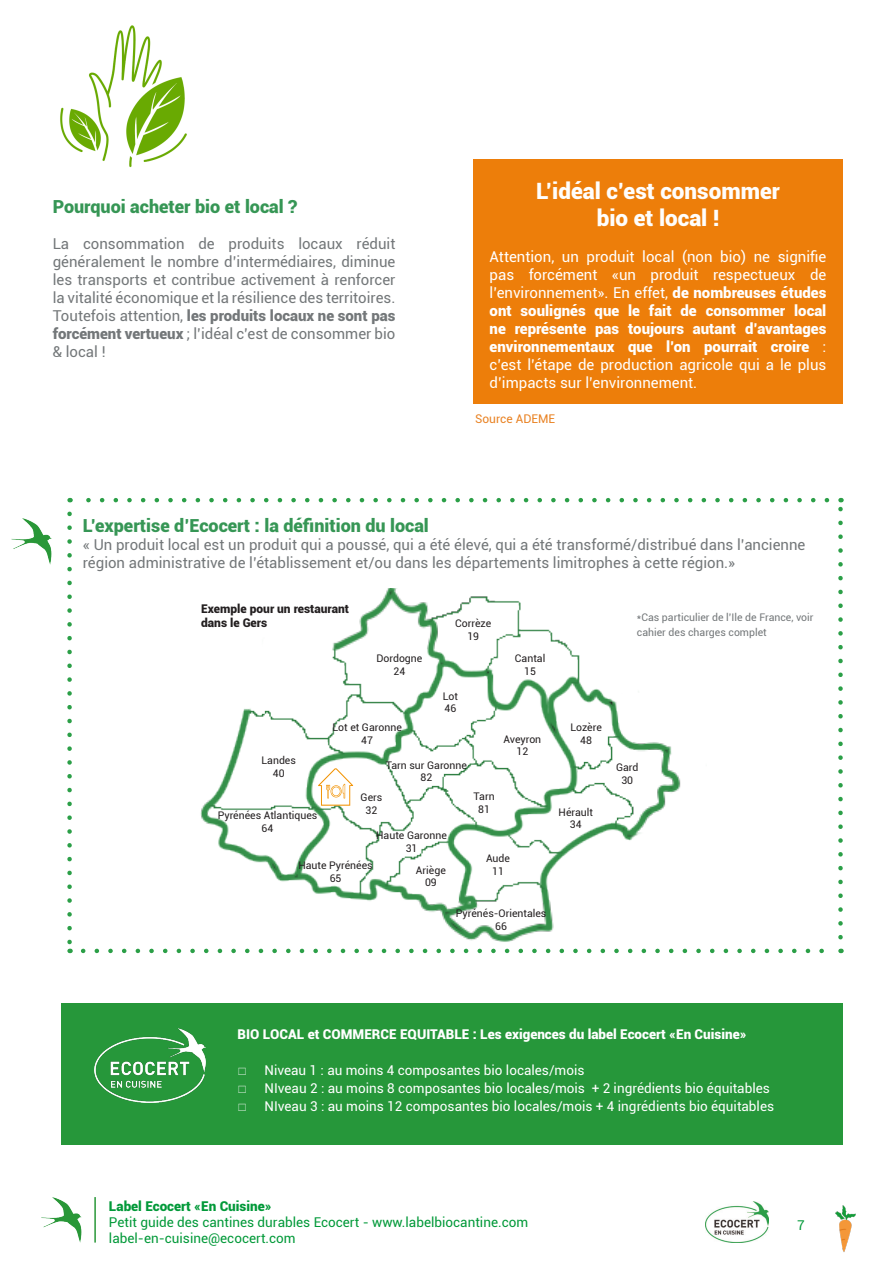
<style>
.page{position:relative;width:893px;height:1263px;background:#fff}
.page>*{position:absolute;margin:0;border:0;box-sizing:border-box;transform-origin:0 0}
.t1{font:900 22.5px "Roboto";color:#fffefc}
.t2{font:900 18px "Roboto";color:#369655}
.t3{font:15px/18px "Roboto";color:#737779;text-align:justify}
.t4{font:15px/18px "Roboto";color:#fff;text-align:justify}
.t5{font:13.5px "Roboto";color:#fff}
.t6{font:13.5px/16.2px "Roboto";color:#029939}
.t7{font:900 13.5px "Roboto";color:#fff}
.t8{font:900 13.5px "Roboto";color:#029939}
.t9{font:900 12px "Roboto";color:#231f20}
.t10{font:12px "Roboto";color:#e98223}
.t11{font:10.5px "Roboto";color:#231f20}
.t12{font:10.5px/15px "Roboto";color:#737779}
.s1{font-weight:900}
</style>
<div class="page">
<hr style="left:0;top:0;width:1px;height:148px;background:#26973a">
<img style="left:41px;top:1197px;width:40px;height:45px">
<hr style="left:94px;top:1197px;width:2px;height:45px;background:#299738">
<img style="left:835px;top:1205px;width:21px;height:47px">
<div style="left:61px;top:1003px;width:782px;height:142px;background:#26973a"></div>
<img style="left:94px;top:1029px;width:112px;height:73px">
<img style="left:706px;top:1201px;width:63px;height:41px">
<div style="left:473px;top:160px;width:370px;height:244px;background:#ed7e0a"></div>
<svg style="left:83px;top:949px;width:741px;height:4px"></svg>
<svg style="left:67px;top:514px;width:5px;height:439px"></svg>
<svg style="left:838px;top:498px;width:5px;height:439px"></svg>
<svg style="left:70px;top:498px;width:757px;height:4px"></svg>
<img style="left:185px;top:589px;width:523px;height:362px">
<svg style="left:318px;top:768px;width:35px;height:38px"></svg>
<img style="left:60px;top:25px;width:127px;height:143px">
<img style="left:12px;top:519px;width:40px;height:45px">
<p class="t2" style="left:53px;top:194px;width:246px">Pourquoi acheter bio et local ?</p>
<p class="t3" style="left:53px;top:234px;width:344px">La consommation de produits locaux réduit généralement le nombre d’intermédiaires, diminue les transports et contribue activement à renforcer la vitalité économique et la résilience des territoires.<br>Toutefois attention, <span class="s1">les produits locaux ne sont pas forcément vertueux</span> ; l’idéal c’est de consommer bio &amp; local !</p>
<p class="t1" style="left:536px;top:175px;width:245px">L’idéal c’est consommer</p>
<p class="t1" style="left:597px;top:202px;width:124px">bio et local !</p>
<p class="t4" style="left:490px;top:247px;width:338px">Attention, un produit local (non bio) ne signifie pas forcément «un produit respectueux de l’environnement». En effet, <span class="s1">de nombreuses études ont soulignés que le fait de consommer local ne représente pas toujours autant d’avantages environnementaux que l’on pourrait croire</span> : c’est l’étape de production agricole qui a le plus d’impacts sur l’environnement.</p>
<p class="t10" style="left:475px;top:410px;width:81px">Source ADEME</p>
<p class="t2" style="left:83px;top:512px;width:348px">L’expertise d’Ecocert : la définition du local</p>
<p class="t3" style="left:83px;top:535px;width:724px">« Un produit local est un produit qui a poussé, qui a été élevé, qui a été transformé/distribué dans l’ancienne région administrative de l’établissement et/ou dans les départements limitrophes à cette région.»</p>
<p class="t9" style="left:201px;top:600px;width:150px">Exemple pour un restaurant</p>
<p class="t9" style="left:201px;top:615px;width:68px">dans le Gers</p>
<p class="t11" style="left:376px;top:651px;width:48px">Dordogne</p>
<p class="t11" style="left:393px;top:664px;width:13px">24</p>
<p class="t11" style="left:455px;top:616px;width:38px">Corrèze</p>
<p class="t11" style="left:467px;top:629px;width:13px">19</p>
<p class="t11" style="left:443px;top:689px;width:17px">Lot</p>
<p class="t11" style="left:444px;top:701px;width:13px">46</p>
<p class="t11" style="left:515px;top:651px;width:32px">Cantal</p>
<p class="t11" style="left:524px;top:664px;width:13px">15</p>
<p class="t11" style="left:332px;top:720px;width:71px">Lot et Garonne</p>
<p class="t11" style="left:361px;top:732px;width:13px">47</p>
<p class="t11" style="left:503px;top:732px;width:39px">Aveyron</p>
<p class="t11" style="left:516px;top:744px;width:13px">12</p>
<p class="t11" style="left:261px;top:753px;width:36px">Landes</p>
<p class="t11" style="left:273px;top:766px;width:13px">40</p>
<p class="t11" style="left:218px;top:808px;width:101px">Pyrénées Atlantiques</p>
<p class="t11" style="left:262px;top:820px;width:13px">64</p>
<p class="t11" style="left:386px;top:757px;width:83px">Tarn sur Garonne</p>
<p class="t11" style="left:420px;top:770px;width:13px">82</p>
<p class="t11" style="left:474px;top:789px;width:23px">Tarn</p>
<p class="t11" style="left:478px;top:801px;width:13px">81</p>
<p class="t11" style="left:361px;top:790px;width:23px">Gers</p>
<p class="t11" style="left:366px;top:803px;width:13px">32</p>
<p class="t11" style="left:376px;top:828px;width:72px">Haute Garonne</p>
<p class="t11" style="left:406px;top:841px;width:13px">31</p>
<p class="t11" style="left:486px;top:851px;width:26px">Aude</p>
<p class="t11" style="left:492px;top:863px;width:13px">11</p>
<p class="t11" style="left:298px;top:858px;width:76px">Haute Pyrénées</p>
<p class="t11" style="left:330px;top:871px;width:13px">65</p>
<p class="t11" style="left:416px;top:863px;width:31px">Ariège</p>
<p class="t11" style="left:425px;top:875px;width:13px">09</p>
<p class="t11" style="left:456px;top:906px;width:92px">Pyrénés-Orientales</p>
<p class="t11" style="left:495px;top:919px;width:13px">66</p>
<p class="t11" style="left:570px;top:720px;width:33px">Lozère</p>
<p class="t11" style="left:580px;top:732px;width:13px">48</p>
<p class="t11" style="left:559px;top:805px;width:36px">Hérault</p>
<p class="t11" style="left:570px;top:817px;width:13px">34</p>
<p class="t12" style="left:637px;top:609px;width:178px">*Cas particulier de l’Ile de France, voir cahier des charges complet</p>
<p class="t11" style="left:616px;top:760px;width:24px">Gard</p>
<p class="t11" style="left:621px;top:773px;width:13px">30</p>
<p class="t7" style="left:238px;top:1024px;width:511px">BIO LOCAL et COMMERCE EQUITABLE : Les exigences du label Ecocert «En Cuisine»</p>
<p class="t5" style="left:265px;top:1060px;width:321px">Niveau 1 : au moins 4 composantes bio locales/mois</p>
<p class="t5" style="left:265px;top:1078px;width:507px">NIveau 2 : au moins 8 composantes bio locales/mois + 2 ingrédients bio équitables</p>
<p class="t5" style="left:265px;top:1096px;width:511px">NIveau 3 : au moins 12 composantes bio locales/mois + 4 ingrédients bio équitables</p>
<p class="t8" style="left:109px;top:1196px;width:164px">Label Ecocert «En Cuisine»</p>
<p class="t6" style="left:109px;top:1213px;width:421px">Petit guide des cantines durables Ecocert - www.labelbiocantine.com label-en-cuisine@ecocert.com</p>
<p class="t6" style="left:797px;top:1216px;width:9px">7</p>
</div>
